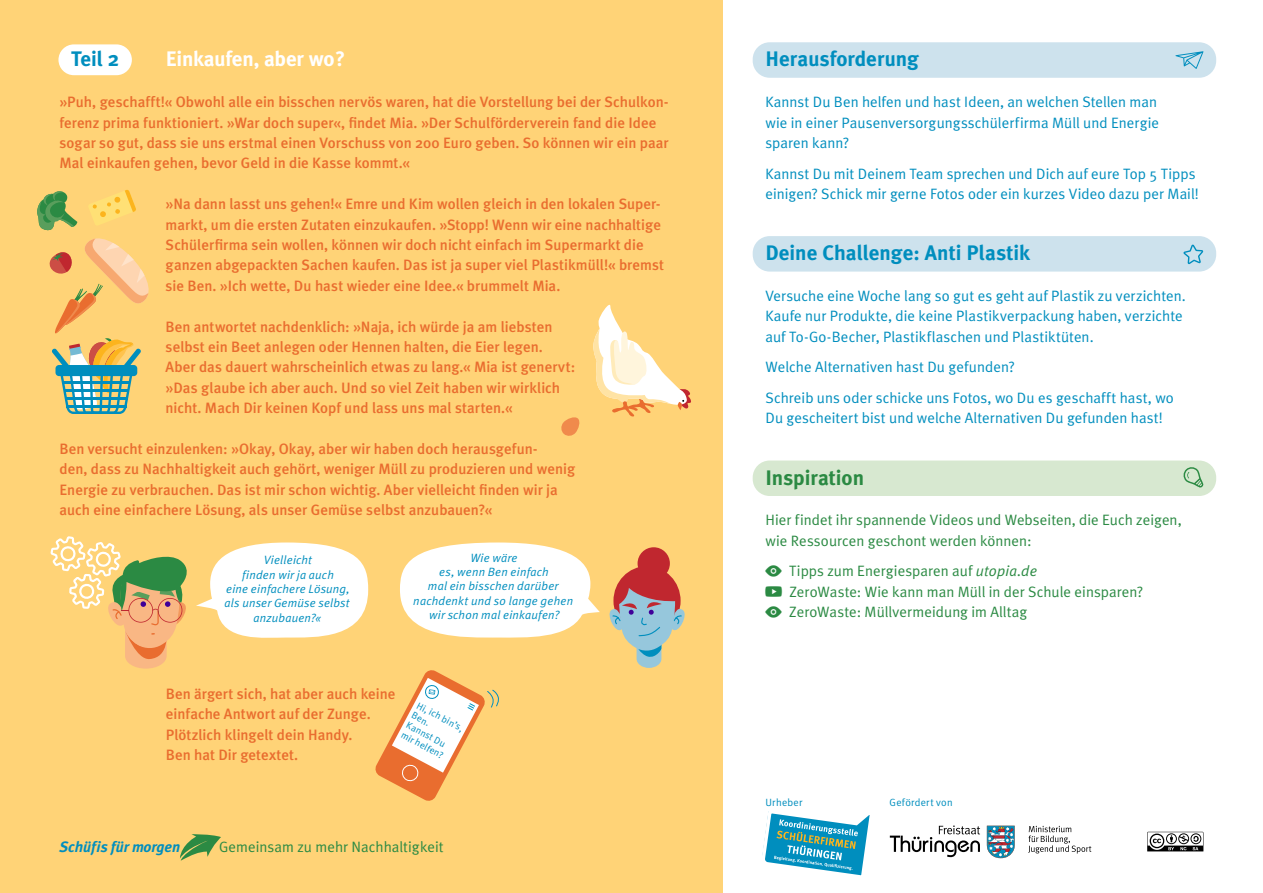
<style>
.page{position:relative;width:1263px;height:893px;background:#fff}
.page>*{position:absolute;margin:0;border:0;box-sizing:border-box;transform-origin:0 0}
.Überschrift_Challeng{font:700 21px "Meta Plus";color:#008ebe}
.Überschrift{font:700 21px "Meta Plus";letter-spacing:-.01em;color:#fff}
.Überschrift_Inspirat{font:700 21px "Meta Plus";color:#2b8a43}
.Teilnummer{font:700 21px "Meta Plus";color:#008ebe}
.Geschichten{font:500 15px/20.4px "Meta Plus";color:#e96d2f}
.Challenge{font:15px/20.4px "Meta Plus";letter-spacing:.005em;color:#008ebe}
.Challenge-2{font:15px/20.4px "Meta Plus";letter-spacing:.005em;color:#2b8a43}
.t1{font:italic 700 15px "Meta Plus";color:#008ebe}
.Challenge-3{font:italic 12px/14.4px "Meta Plus";letter-spacing:.02em;color:#008ebe;text-align:center}
.t2{font:10.5px "Meta Plus";letter-spacing:.015em;color:#008ebe}
.Geschichten-2{font:9.6px/11.1px "Meta Plus";color:#008ebe}
.s1{font-style:italic}
</style>
<div class="page">
<div style="left:0;top:0;width:723px;height:893px;background:#ffd377"></div>
<svg style="left:180px;top:834px;width:41px;height:27px"></svg>
<svg style="left:1028px;top:826px;width:63px;height:28px"></svg>
<svg style="left:987px;top:826px;width:28px;height:32px"></svg>
<svg style="left:890px;top:825px;width:90px;height:32px"></svg>
<svg style="left:1147px;top:832px;width:56px;height:19px"></svg>
<svg style="left:762px;top:811px;width:108px;height:65px"></svg>
<div style="left:753px;top:42px;width:463px;height:36px;background:#cde2ed;border-radius:17px"></div>
<div style="left:753px;top:236px;width:463px;height:36px;background:#cde2ed;border-radius:17px"></div>
<div style="left:753px;top:460px;width:463px;height:36px;background:#d7e8d0;border-radius:17px"></div>
<div style="left:58px;top:44px;width:74px;height:31px;background:#fff;border-radius:15px"></div>
<svg style="left:1175px;top:51px;width:28px;height:18px"></svg>
<svg style="left:1183px;top:467px;width:21px;height:21px"></svg>
<svg style="left:593px;top:304px;width:98px;height:113px"></svg>
<svg style="left:561px;top:417px;width:19px;height:19px"></svg>
<div style="left:637px;top:547px;width:33px;height:33px;background:#c0272f;border-radius:50%"></div>
<svg style="left:400px;top:542px;width:200px;height:96px"></svg>
<svg style="left:37px;top:190px;width:112px;height:224px"></svg>
<svg style="left:375px;top:670px;width:124px;height:131px"></svg>
<svg style="left:50px;top:536px;width:318px;height:133px"></svg>
<svg style="left:609px;top:569px;width:76px;height:99px"></svg>
<svg style="left:1183px;top:245px;width:20px;height:19px"></svg>
<p class="Überschrift" style="left:166px;top:47px;width:181px">Einkaufen, aber wo?</p>
<p class="Geschichten" style="left:60px;top:92px;width:611px">»Puh, geschafft!« Obwohl alle ein bisschen nervös waren, hat die Vorstellung bei der Schulkon&shy;ferenz prima funktioniert. »War doch super«, findet Mia. »Der Schulförderverein fand die Idee sogar so gut, dass sie uns erstmal einen Vorschuss von 200 Euro geben. So können wir ein paar Mal einkaufen gehen, bevor Geld in die Kasse kommt.«</p>
<p class="Geschichten" style="left:166px;top:194px;width:500px">»Na dann lasst uns gehen!« Emre und Kim wollen gleich in den lokalen Super&shy;markt, um die ersten Zutaten einzukaufen. »Stopp! Wenn wir eine nachhaltige Schülerfirma sein wollen, können wir doch nicht einfach im Supermarkt die ganzen abgepackten Sachen kaufen. Das ist ja super viel Plastikmüll!« bremst sie Ben. »Ich wette, Du hast wieder eine Idee.« brummelt Mia.</p>
<p class="Geschichten" style="left:166px;top:316px;width:411px">Ben antwortet nachdenklich: »Naja, ich würde ja am liebsten selbst ein Beet anlegen oder Hennen halten, die Eier legen.<br>Aber das dauert wahrscheinlich etwas zu lang.« Mia ist genervt: »Das glaube ich aber auch. Und so viel Zeit haben wir wirklich nicht. Mach Dir keinen Kopf und lass uns mal starten.«</p>
<p class="Geschichten" style="left:60px;top:438px;width:517px">Ben versucht einzulenken: »Okay, Okay, aber wir haben doch herausgefun-<br>den, dass zu Nachhaltigkeit auch gehört, weniger Müll zu produzieren und wenig Energie zu verbrauchen. Das ist mir schon wichtig. Aber vielleicht finden wir ja auch eine einfachere Lösung, als unser Gemüse selbst anzubauen?«</p>
<p class="Teilnummer" style="left:71px;top:47px;width:49px">Teil 2</p>
<p class="Challenge-3" style="left:225px;top:553px;width:127px">Vielleicht<br>finden wir ja auch<br>eine einfachere Lösung, als unser Gemüse selbst anzubauen?«</p>
<p class="Challenge-3" style="left:413px;top:550px;width:161px">Wie wäre<br>es, wenn Ben einfach<br>mal ein bisschen darüber nachdenkt und so lange gehen wir schon mal einkaufen?</p>
<p class="Geschichten" style="left:166px;top:683px;width:231px">Ben ärgert sich, hat aber auch keine</p>
<p class="Geschichten" style="left:166px;top:704px;width:206px">einfache Antwort auf der Zunge.</p>
<p class="Geschichten" style="left:166px;top:724px;width:188px">Plötzlich klingelt dein Handy.</p>
<p class="Geschichten" style="left:166px;top:744px;width:134px">Ben hat Dir getextet.</p>
<p class="Geschichten-2" style="left:420px;top:700px;width:53px;rotate:28deg">Hi, ich bin’s,<br>Ben.</p>
<p class="Geschichten-2" style="left:410px;top:719px;width:48px;rotate:28deg">Kannst Du mir helfen?</p>
<p class="t1" style="left:60px;top:838px;width:122px">Schüfis für morgen</p>
<p class="Challenge-2" style="left:219px;top:836px;width:226px">Gemeinsam zu mehr Nachhaltigkeit</p>
<p class="Überschrift_Challeng" style="left:765px;top:47px;width:155px">Herausforderung</p>
<p class="Challenge" style="left:765px;top:92px;width:395px">Kannst Du Ben helfen und hast Ideen, an welchen Stellen man wie in einer Pausenversorgungsschülerfirma Müll und Energie sparen kann?</p>
<p class="Challenge" style="left:765px;top:163px;width:435px">Kannst Du mit Deinem Team sprechen und Dich auf eure Top 5 Tipps einigen? Schick mir gerne Fotos oder ein kurzes Video dazu per Mail!</p>
<p class="Überschrift_Challeng" style="left:765px;top:241px;width:266px">Deine Challenge: Anti Plastik</p>
<p class="Challenge" style="left:765px;top:285px;width:422px">Versuche eine Woche lang so gut es geht auf Plastik zu verzichten.<br>Kaufe nur Produkte, die keine Plastikverpackung haben, verzichte auf To-Go-Becher, Plastikflaschen und Plastiktüten.</p>
<p class="Challenge" style="left:765px;top:357px;width:251px">Welche Alternativen hast Du gefunden?</p>
<p class="Challenge" style="left:765px;top:387px;width:410px">Schreib uns oder schicke uns Fotos, wo Du es geschafft hast, wo<br>Du gescheitert bist und welche Alternativen Du gefunden hast!</p>
<p class="Überschrift_Inspirat" style="left:765px;top:465px;width:100px">Inspiration</p>
<p class="Challenge-2" style="left:765px;top:510px;width:418px">Hier findet ihr spannende Videos und Webseiten, die Euch zeigen, wie Ressourcen geschont werden können:</p>
<p class="Challenge-2" style="left:789px;top:561px;width:250px">Tipps zum Energiesparen auf <span class="s1">utopia.de</span></p>
<p class="Challenge-2" style="left:789px;top:581px;width:355px">ZeroWaste: Wie kann man Müll in der Schule einsparen?</p>
<p class="Challenge-2" style="left:789px;top:602px;width:239px">ZeroWaste: Müllvermeidung im Alltag</p>
<p class="t2" style="left:765px;top:796px;width:39px">Urheber</p>
<p class="t2" style="left:890px;top:796px;width:64px">Gefördert von</p>
</div>
